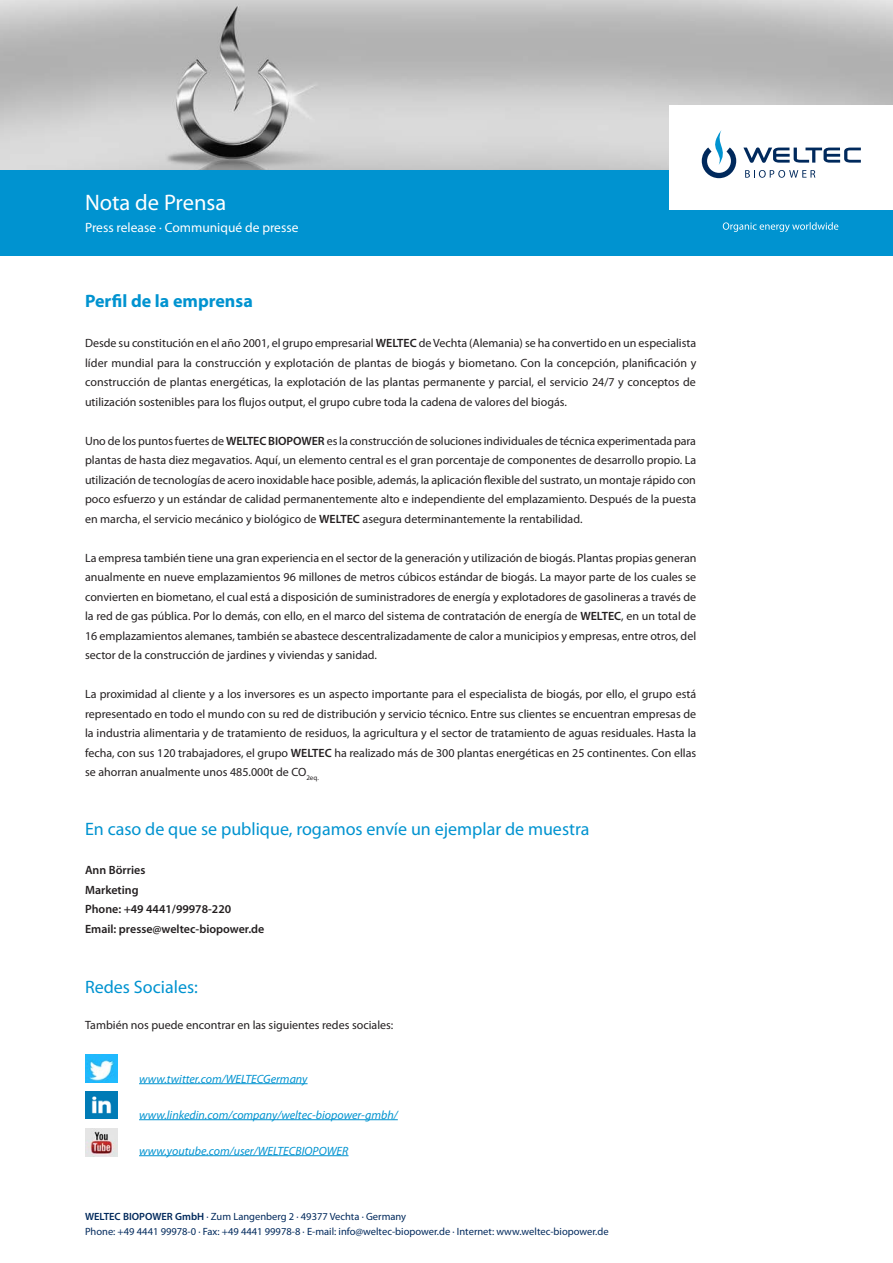
<style>
.page{position:relative;width:893px;height:1263px;background:#fff}
.page>*{position:absolute;margin:0;border:0;box-sizing:border-box;transform-origin:0 0}
.t1{font:22.5px "Myriad Pro";color:#fff}
.Copy{font:18px "Myriad Pro";color:#0093d0}
.Copy-2{font:700 18px "Myriad Pro";color:#0093d0}
.t2{font:13.5px "Myriad Pro";color:#fff}
.Copy-3{font:12px/19.5px "Myriad Pro";color:#231f20;text-align:justify}
.Copy-4{font:italic 12px "Myriad Pro";color:#0093d0}
.Copy-5{font:600 12px "Myriad Pro";color:#231f20}
.t3{font:10.5px "Myriad Pro";color:#00295c}
.s1{font-weight:600}
</style>
<div class="page">
<img style="left:0;top:0;width:893px;height:170px">
<div style="left:0;top:170px;width:893px;height:85px;background:#0093d0"></div>
<div style="left:670px;top:106px;width:223px;height:104px;background:#fff"></div>
<svg style="left:723px;top:222px;width:115px;height:10px"></svg>
<svg style="left:702px;top:130px;width:34px;height:48px"></svg>
<svg style="left:743px;top:147px;width:118px;height:16px"></svg>
<svg style="left:745px;top:170px;width:70px;height:8px"></svg>
<hr style="left:139px;top:1083px;width:169px;height:1px;background:#0093d0">
<hr style="left:139px;top:1119px;width:259px;height:1px;background:#0093d0">
<hr style="left:139px;top:1155px;width:210px;height:1px;background:#0093d0">
<img style="left:85px;top:1055px;width:32px;height:27px">
<img style="left:85px;top:1091px;width:32px;height:28px">
<img style="left:85px;top:1129px;width:32px;height:27px">
<p class="t1" style="left:85px;top:189px;width:143px">Nota de Prensa</p>
<p class="t2" style="left:85px;top:219px;width:215px">Press release · Communiqué de presse</p>
<p class="Copy-2" style="left:85px;top:289px;width:169px">Perfil de la emprensa</p>
<p class="Copy-3" style="left:85px;top:333px;width:613px">Desde su constitución en el año 2001, el grupo empresarial <span class="s1">WELTEC</span> de Vechta (Alemania) se ha convertido en un especialista líder mundial para la construcción y explotación de plantas de biogás y biometano. Con la concepción, planificación y construcción de plantas energéticas, la explotación de las plantas permanente y parcial, el servicio 24/7 y conceptos de utilización sostenibles para los flujos output, el grupo cubre toda la cadena de valores del biogás.</p>
<p class="Copy-3" style="left:85px;top:431px;width:613px">Uno de los puntos fuertes de <span class="s1">WELTEC BIOPOWER</span> es la construcción de soluciones individuales de técnica experimentada para plantas de hasta diez megavatios. Aquí, un elemento central es el gran porcentaje de componentes de desarrollo propio. La utilización de tecnologías de acero inoxidable hace posible, además, la aplicación flexible del sustrato, un montaje rápido con poco esfuerzo y un estándar de calidad permanentemente alto e independiente del emplazamiento. Después de la puesta en marcha, el servicio mecánico y biológico de <span class="s1">WELTEC</span> asegura determinantemente la rentabilidad.</p>
<p class="Copy-3" style="left:85px;top:548px;width:613px">La empresa también tiene una gran experiencia en el sector de la generación y utilización de biogás. Plantas propias generan anualmente en nueve emplazamientos 96 millones de metros cúbicos estándar de biogás. La mayor parte de los cuales se convierten en biometano, el cual está a disposición de suministradores de energía y explotadores de gasolineras a través de la red de gas pública. Por lo demás, con ello, en el marco del sistema de contratación de energía de <span class="s1">WELTEC</span>, en un total de 16 emplazamientos alemanes, también se abastece descentralizadamente de calor a municipios y empresas, entre otros, del sector de la construcción de jardines y viviendas y sanidad.</p>
<p class="Copy-3" style="left:85px;top:684px;width:613px">La proximidad al cliente y a los inversores es un aspecto importante para el especialista de biogás, por ello, el grupo está representado en todo el mundo con su red de distribución y servicio técnico. Entre sus clientes se encuentran empresas de la industria alimentaria y de tratamiento de residuos, la agricultura y el sector de tratamiento de aguas residuales. Hasta la fecha, con sus 120 trabajadores, el grupo <span class="s1">WELTEC</span> ha realizado más de 300 plantas energéticas en 25 continentes. Con ellas se ahorran anualmente unos 485.000t de CO<sub>2eq.</sub></p>
<p class="Copy" style="left:85px;top:818px;width:506px">En caso de que se publique, rogamos envíe un ejemplar de muestra</p>
<p class="Copy-5" style="left:85px;top:862px;width:62px">Ann Börries</p>
<p class="Copy-5" style="left:85px;top:882px;width:55px">Marketing</p>
<p class="Copy-5" style="left:85px;top:901px;width:148px">Phone: +49 4441/99978-220</p>
<p class="Copy-5" style="left:85px;top:921px;width:181px">Email: presse@weltec-biopower.de</p>
<p class="Copy" style="left:85px;top:975px;width:114px">Redes Sociales:</p>
<p class="Copy-3" style="left:85px;top:1014px;width:310px">También nos puede encontrar en las siguientes redes sociales:</p>
<p class="Copy-4" style="left:139px;top:1071px;width:170px">www.twitter.com/WELTECGermany</p>
<p class="Copy-4" style="left:139px;top:1107px;width:260px">www.linkedin.com/company/weltec-biopower-gmbh/</p>
<p class="Copy-4" style="left:139px;top:1143px;width:211px">www.youtube.com/user/WELTECBIOPOWER</p>
<p class="t3" style="left:85px;top:1210px;width:323px"><span class="s1">WELTEC BIOPOWER GmbH</span> · Zum Langenberg 2 · 49377 Vechta · Germany</p>
<p class="t3" style="left:85px;top:1225px;width:525px">Phone: +49 4441 99978-0 · Fax: +49 4441 99978-8 · E-mail: info@weltec-biopower.de · Internet: www.weltec-biopower.de</p>
</div>
